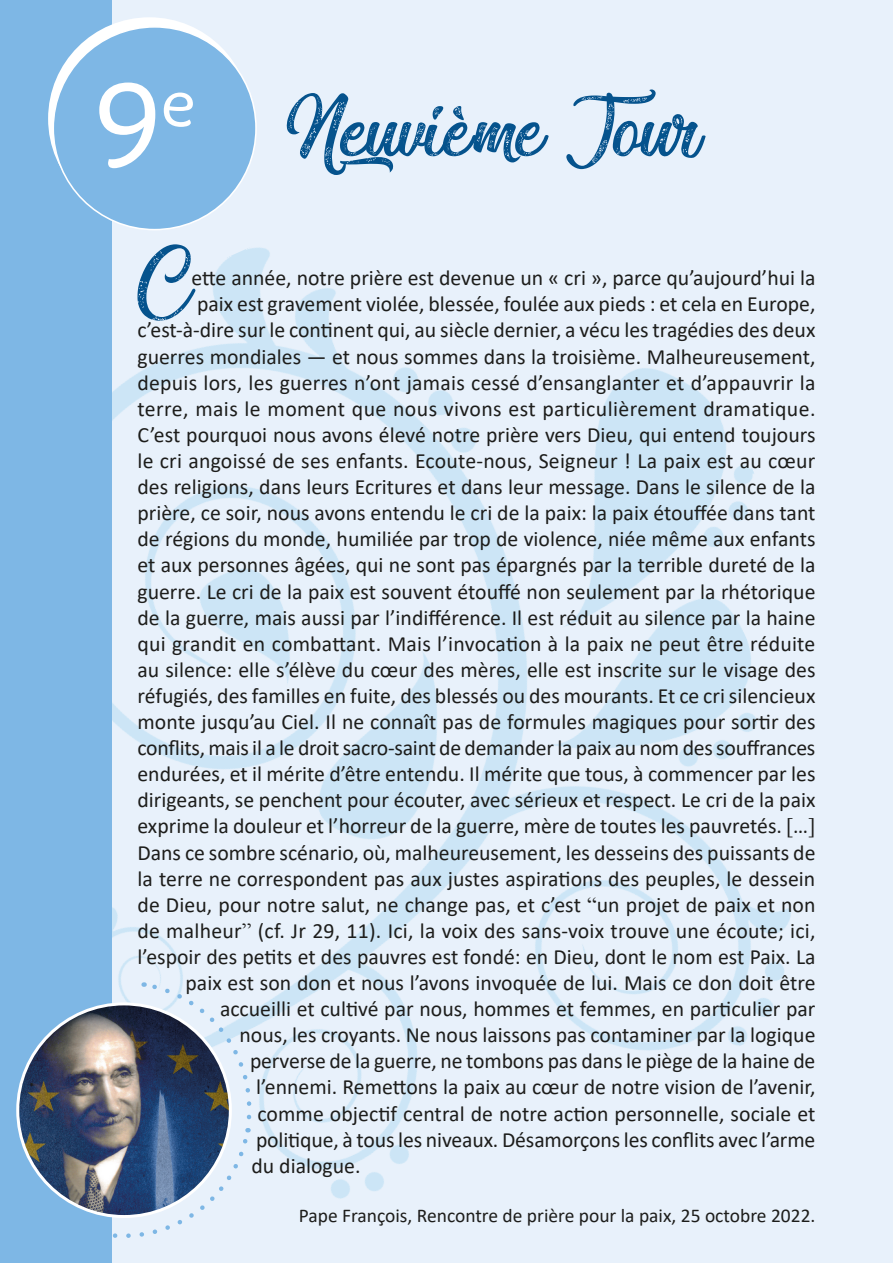
<style>
.page{position:relative;width:893px;height:1263px;background:#e8f1fb}
.page>*{position:absolute;margin:0;border:0;box-sizing:border-box;transform-origin:0 0}
.t1{font:103.65px "Miraculous&Christmas";color:#05538d}
.t2{font:21.75px "Calibri";color:#1d1d1b}
.t3{font:21.75px "Calibri";letter-spacing:.02em;color:#1d1d1b}
.t4{font:19.5px "Calibri";color:#1d1d1b}
.s1{font-family:"Maiandra GD";font-size:118.5px;color:#fff}
.s2{font-family:"Times New Roman"}
</style>
<div class="page">
<img style="left:111px;top:97px;width:680px;height:1166px">
<div style="left:0;top:0;width:111px;height:1263px;background:#7eb7e5"></div>
<div style="left:48px;top:17px;width:203px;height:203px;background:#fff;border-radius:50%"></div>
<div style="left:53px;top:27px;width:203px;height:203px;background:#7eb7e5;border-radius:50%"></div>
<img style="left:18px;top:1004px;width:212px;height:212px;border-radius:106px">
<svg style="left:110px;top:1128px;width:142px;height:112px"></svg>
<svg style="left:144px;top:980px;width:109px;height:142px"></svg>
<svg style="left:137px;top:244px;width:58px;height:77px"></svg>
<h1 class="t1" style="left:94px;top:76px;width:608px"><span class="s1">9</span><sup>e</sup> Neuvième Jour</h1>
<p class="t2" style="left:191px;top:263px;width:626px">ette année, notre prière est devenue un « cri », parce qu’aujourd’hui la</p>
<p class="t2" style="left:197px;top:289px;width:620px">paix est gravement violée, blessée, foulée aux pieds : et cela en Europe,</p>
<p class="t2" style="left:137px;top:315px;width:679px">c’est-à-dire sur le continent qui, au siècle dernier, a vécu les tragédies des deux</p>
<p class="t2" style="left:137px;top:341px;width:680px">guerres mondiales — et nous sommes dans la troisième. Malheureusement,</p>
<p class="t2" style="left:137px;top:367px;width:679px">depuis lors, les guerres n’ont jamais cessé d’ensanglanter et d’appauvrir la</p>
<p class="t3" style="left:137px;top:393px;width:679px">terre, mais le moment que nous vivons est particulièrement dramatique.</p>
<p class="t2" style="left:137px;top:420px;width:679px">C’est pourquoi nous avons élevé notre prière vers Dieu, qui entend toujours</p>
<p class="t2" style="left:137px;top:446px;width:679px">le cri angoissé de ses enfants. Ecoute-nous, Seigneur ! La paix est au cœur</p>
<p class="t2" style="left:137px;top:472px;width:679px">des religions, dans leurs Ecritures et dans leur message. Dans le silence de la</p>
<p class="t2" style="left:137px;top:498px;width:679px">prière, ce soir, nous avons entendu le cri de la paix: la paix étouffée dans tant</p>
<p class="t2" style="left:137px;top:524px;width:679px">de régions du monde, humiliée par trop de violence, niée même aux enfants</p>
<p class="t2" style="left:137px;top:550px;width:679px">et aux personnes âgées, qui ne sont pas épargnés par la terrible dureté de la</p>
<p class="t2" style="left:137px;top:576px;width:679px">guerre. Le cri de la paix est souvent étouffé non seulement par la rhétorique</p>
<p class="t2" style="left:137px;top:602px;width:679px">de la guerre, mais aussi par l’indifférence. Il est réduit au silence par la haine</p>
<p class="t2" style="left:137px;top:628px;width:679px">qui grandit en combattant. Mais l’invocation à la paix ne peut être réduite</p>
<p class="t2" style="left:137px;top:654px;width:680px">au silence: elle s’élève du cœur des mères, elle est inscrite sur le visage des</p>
<p class="t2" style="left:137px;top:681px;width:679px">réfugiés, des familles en fuite, des blessés ou des mourants. Et ce cri silencieux</p>
<p class="t2" style="left:137px;top:707px;width:679px">monte jusqu’au Ciel. Il ne connaît pas de formules magiques pour sortir des</p>
<p class="t2" style="left:137px;top:733px;width:679px">conflits, mais il a le droit sacro-saint de demander la paix au nom des souffrances</p>
<p class="t2" style="left:137px;top:759px;width:679px">endurées, et il mérite d’être entendu. Il mérite que tous, à commencer par les</p>
<p class="t2" style="left:137px;top:785px;width:679px">dirigeants, se penchent pour écouter, avec sérieux et respect. Le cri de la paix</p>
<p class="t2" style="left:137px;top:811px;width:679px">exprime la douleur et l’horreur de la guerre, mère de toutes les pauvretés. <span class="s2">[</span>…<span class="s2">]</span></p>
<p class="t2" style="left:137px;top:837px;width:679px">Dans ce sombre scénario, où, malheureusement, les desseins des puissants de</p>
<p class="t2" style="left:137px;top:863px;width:679px">la terre ne correspondent pas aux justes aspirations des peuples, le dessein</p>
<p class="t2" style="left:137px;top:889px;width:680px">de Dieu, pour notre salut, ne change pas, et c’est <span class="s2">“</span>un projet de paix et non</p>
<p class="t2" style="left:137px;top:915px;width:680px">de malheur<span class="s2">ˮ</span> (cf. Jr 29, 11). Ici, la voix des sans-voix trouve une écoute; ici,</p>
<p class="t2" style="left:138px;top:942px;width:679px">l’espoir des petits et des pauvres est fondé: en Dieu, dont le nom est Paix. La</p>
<p class="t2" style="left:186px;top:968px;width:632px">paix est son don et nous l’avons invoquée de lui. Mais ce don doit être</p>
<p class="t2" style="left:220px;top:994px;width:597px">accueilli et cultivé par nous, hommes et femmes, en particulier par</p>
<p class="t2" style="left:240px;top:1020px;width:577px">nous, les croyants. Ne nous laissons pas contaminer par la logique</p>
<p class="t2" style="left:250px;top:1046px;width:567px">perverse de la guerre, ne tombons pas dans le piège de la haine de</p>
<p class="t2" style="left:256px;top:1072px;width:561px">l’ennemi. Remettons la paix au cœur de notre vision de l’avenir,</p>
<p class="t2" style="left:258px;top:1098px;width:559px">comme objectif central de notre action personnelle, sociale et</p>
<p class="t2" style="left:256px;top:1124px;width:561px">politique, à tous les niveaux. Désamorçons les conflits avec l’arme</p>
<p class="t2" style="left:252px;top:1150px;width:110px">du dialogue.</p>
<p class="t4" style="left:299px;top:1202px;width:518px">Pape François, Rencontre de prière pour la paix, 25 octobre 2022.</p>
</div>
